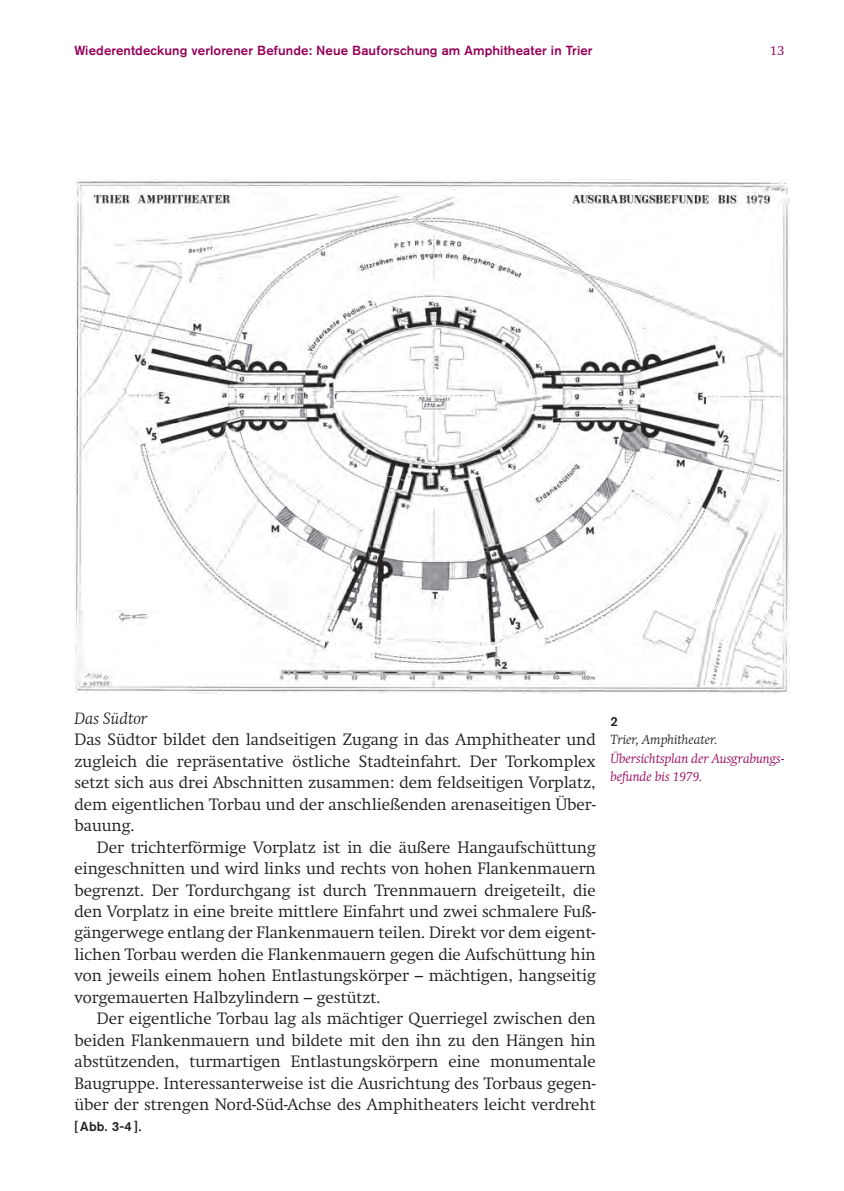
<style>
.page{position:relative;width:844px;height:1191px;background:#fff}
.page>*{position:absolute;margin:0;border:0;box-sizing:border-box;transform-origin:0 0}
.t1{font:300 16.28px/21.3px "Swift";color:#231f20;text-align:justify}
.t2{font:italic 300 16.28px "Swift";color:#231f20}
.t3{font:500 13.12px "Akzidenz Grotesk Std";letter-spacing:.01em;color:#950058}
.t4{font:italic 300 13.12px/18.4px "Swift";color:#950058}
.t5{font:italic 300 13.12px "Swift";color:#231f20}
.t6{font:500 13.12px "Akzidenz Grotesk Std";color:#231f20}
.t7{font:300 13.12px "Swift";color:#950058}
.s1{font-family:"Swift";font-weight:300;font-size:16.28px}
</style>
<div class="page">
<img style="left:75px;top:181px;width:714px;height:512px">
<p class="t3" style="left:74px;top:42px;width:519px">Wiederentdeckung verlorener Befunde: Neue Bauforschung am Amphitheater in Trier</p>
<p class="t7" style="left:769px;top:42px;width:16px">13</p>
<p class="t2" style="left:74px;top:709px;width:74px">Das Südtor</p>
<p class="t1" style="left:74px;top:729px;width:522px">Das Südtor bildet den landseitigen Zugang in das Amphitheater und zugleich die repräsentative östliche Stadteinfahrt. Der Torkomplex setzt sich aus drei Abschnitten zusammen: dem feldseitigen Vorplatz, dem eigentlichen Torbau und der anschließenden arenaseitigen Über&shy;bauung.</p>
<p class="t1" style="left:74px;top:836px;width:522px;text-indent:22px">Der trichterförmige Vorplatz ist in die äußere Hangaufschüttung eingeschnitten und wird links und rechts von hohen Flankenmauern begrenzt. Der Tordurchgang ist durch Trennmauern dreigeteilt, die den Vorplatz in eine breite mittlere Einfahrt und zwei schmalere Fuß&shy;gängerwege entlang der Flankenmauern teilen. Direkt vor dem eigent&shy;lichen Torbau werden die Flankenmauern gegen die Aufschüttung hin von jeweils einem hohen Entlastungskörper – mächtigen, hangseitig vorgemauerten Halbzylindern – gestützt.</p>
<p class="t1" style="left:74px;top:1008px;width:522px;text-indent:22px">Der eigentliche Torbau lag als mächtiger Querriegel zwischen den beiden Flankenmauern und bildete mit den ihn zu den Hängen hin abstützenden, turmartigen Entlastungskörpern eine monumentale Baugruppe. Interessanterweise ist die Ausrichtung des Torbaus gegen&shy;über der strengen Nord-Süd-Achse des Amphitheaters leicht verdreht</p>
<p class="t6" style="left:74px;top:1118px;width:69px">[Abb. 3-4 ]<span class="s1">.</span></p>
<p class="t6" style="left:610px;top:713px;width:9px">2</p>
<p class="t5" style="left:610px;top:732px;width:108px">Trier, Amphitheater.</p>
<p class="t4" style="left:610px;top:749px;width:175px">Übersichtsplan der Ausgrabungs&shy;befunde bis 1979.</p>
</div>
